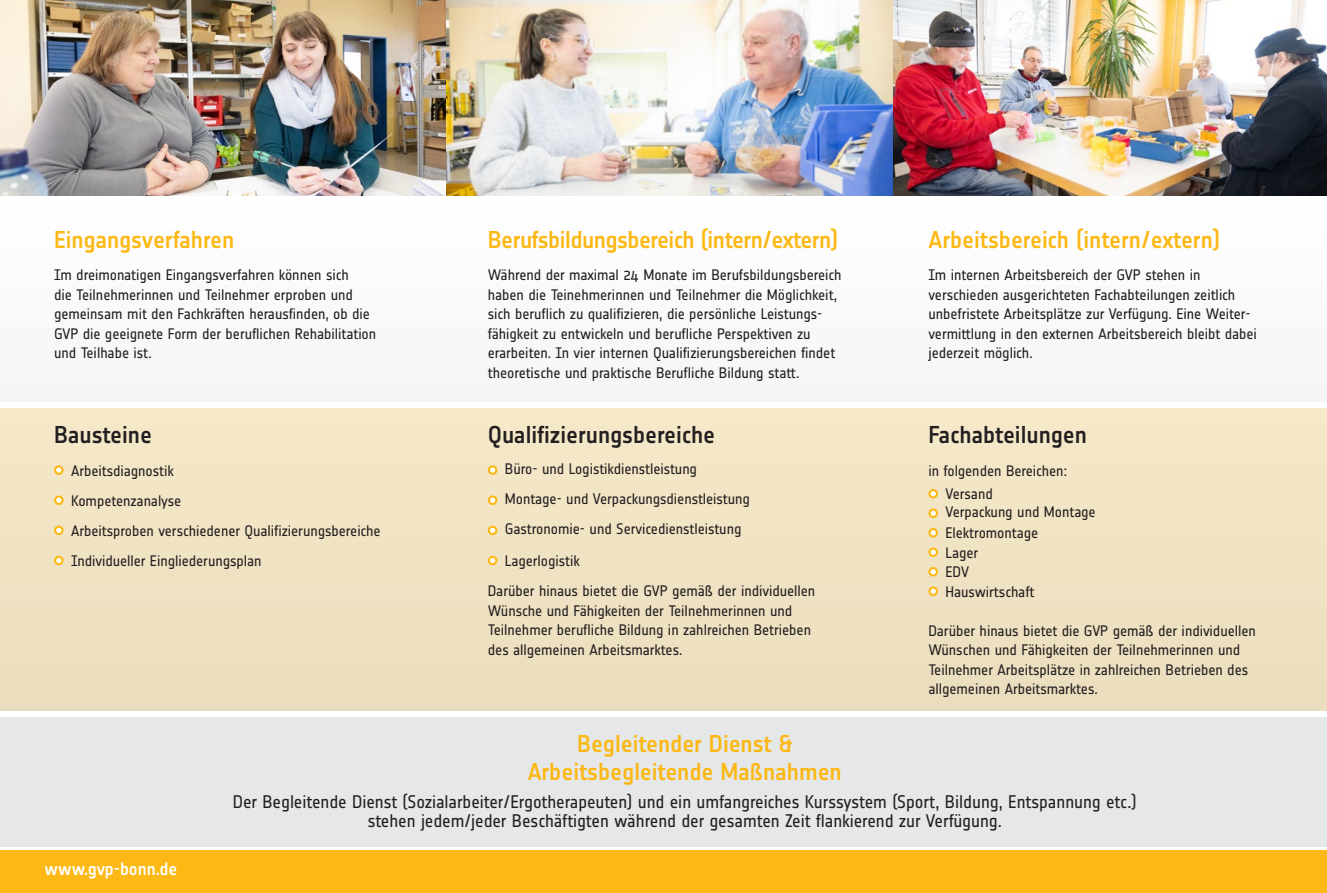
<style>
.page{position:relative;width:1327px;height:893px;background:#fff}
.page>*{position:absolute;margin:0;border:0;box-sizing:border-box;transform-origin:0 0}
.t1{font:500 24px/28px "Notes";letter-spacing:-.005em;color:#fcb814;text-align:center}
.t2{font:500 24px "Notes";letter-spacing:-.005em;color:#231f20}
.t3{font:500 24px "Notes";letter-spacing:-.025em;color:#fcb814}
.t4{font:18px/19.5px "Notes";letter-spacing:-.005em;color:#231f20;text-align:center}
.t5{font:500 17.7px "Notes";letter-spacing:-.005em;color:#fff}
.t6{font:15px/19.5px "Notes";letter-spacing:-.005em;color:#231f20}
</style>
<div class="page">
<div style="left:0;top:196px;width:1327px;height:650px;background:linear-gradient(to right,#f2f3f4,#f2f3f4)"></div>
<img style="left:0;top:0;width:1327px;height:196px">
<div style="left:0;top:850px;width:1327px;height:43px;background:#fcb814"></div>
<div style="left:0;top:402px;width:1327px;height:314px;background:#f0e3c4"></div>
<div style="left:929px;top:490px;width:8px;height:7px;background:#fff;border-radius:50%"></div>
<div style="left:928px;top:489px;width:10px;height:9px;border:2px solid #fcb814;border-radius:50%"></div>
<div style="left:929px;top:509px;width:8px;height:8px;background:#fff;border-radius:50%"></div>
<div style="left:928px;top:508px;width:10px;height:10px;border:2px solid #fcb814;border-radius:50%"></div>
<div style="left:929px;top:529px;width:8px;height:7px;background:#fff;border-radius:50%"></div>
<div style="left:928px;top:528px;width:10px;height:9px;border:2px solid #fcb814;border-radius:50%"></div>
<div style="left:929px;top:548px;width:8px;height:8px;background:#fff;border-radius:50%"></div>
<div style="left:928px;top:547px;width:10px;height:10px;border:2px solid #fcb814;border-radius:50%"></div>
<div style="left:929px;top:568px;width:8px;height:7px;background:#fff;border-radius:50%"></div>
<div style="left:928px;top:567px;width:10px;height:9px;border:2px solid #fcb814;border-radius:50%"></div>
<div style="left:929px;top:587px;width:8px;height:8px;background:#fff;border-radius:50%"></div>
<div style="left:928px;top:586px;width:10px;height:10px;border:2px solid #fcb814;border-radius:50%"></div>
<div style="left:489px;top:466px;width:7px;height:8px;background:#fff;border-radius:50%"></div>
<div style="left:488px;top:465px;width:9px;height:10px;border:2px solid #fcb814;border-radius:50%"></div>
<div style="left:489px;top:496px;width:7px;height:8px;background:#fff;border-radius:50%"></div>
<div style="left:488px;top:495px;width:9px;height:10px;border:2px solid #fcb814;border-radius:50%"></div>
<div style="left:489px;top:527px;width:7px;height:7px;background:#fff;border-radius:50%"></div>
<div style="left:488px;top:526px;width:9px;height:9px;border:2px solid #fcb814;border-radius:50%"></div>
<div style="left:489px;top:557px;width:7px;height:7px;background:#fff;border-radius:50%"></div>
<div style="left:488px;top:556px;width:9px;height:9px;border:2px solid #fcb814;border-radius:50%"></div>
<div style="left:55px;top:466px;width:8px;height:8px;background:#fff;border-radius:50%"></div>
<div style="left:54px;top:465px;width:10px;height:10px;border:2px solid #fcb814;border-radius:50%"></div>
<div style="left:55px;top:496px;width:8px;height:8px;background:#fff;border-radius:50%"></div>
<div style="left:54px;top:495px;width:10px;height:10px;border:2px solid #fcb814;border-radius:50%"></div>
<div style="left:55px;top:527px;width:8px;height:7px;background:#fff;border-radius:50%"></div>
<div style="left:54px;top:526px;width:10px;height:9px;border:2px solid #fcb814;border-radius:50%"></div>
<div style="left:55px;top:557px;width:8px;height:7px;background:#fff;border-radius:50%"></div>
<div style="left:54px;top:556px;width:10px;height:9px;border:2px solid #fcb814;border-radius:50%"></div>
<div style="left:0;top:711px;width:1327px;height:5px;background:#fff"></div>
<div style="left:0;top:402px;width:1327px;height:5px;background:#fff"></div>
<h1 class="t1" style="left:54px;top:225px;width:182px">Eingangsverfahren</h1>
<p class="t6" style="left:54px;top:265px;width:324px">Im dreimonatigen Eingangsverfahren können sich<br>die Teilnehmerinnen und Teilnehmer erproben und gemeinsam mit den Fachkräften herausfinden, ob die GVP die geeignete Form der beruflichen Rehabilitation und Teilhabe ist.</p>
<h1 class="t2" style="left:54px;top:421px;width:99px">Bausteine</h1>
<p class="t6" style="left:71px;top:455px;width:311px;line-height:30.2px">Arbeitsdiagnostik<br>Kompetenzanalyse<br>Arbeitsproben verschiedener Qualifizierungsbereiche Individueller Eingliederungsplan</p>
<h1 class="t3" style="left:488px;top:226px;width:352px">Berufsbildungsbereich (intern/extern)</h1>
<p class="t6" style="left:488px;top:265px;width:355px">Während der maximal 24 Monate im Berufsbildungsbereich haben die Teinehmerinnen und Teilnehmer die Möglichkeit, sich beruflich zu qualifizieren, die persönliche Leistungs&shy;fähigkeit zu entwickeln und berufliche Perspektiven zu erarbeiten. In vier internen Qualifizierungsbereichen findet theoretische und praktische Berufliche Bildung statt.</p>
<h1 class="t2" style="left:488px;top:421px;width:229px">Qualifizierungsbereiche</h1>
<p class="t6" style="left:505px;top:454px;width:247px;line-height:30.2px">Büro- und Logistikdienstleistung<br>Montage- und Verpackungsdienstleistung<br>Gastronomie- und Servicedienstleistung</p>
<p class="t6" style="left:488px;top:546px;width:329px;line-height:30.2px;text-indent:17px">Lagerlogistik<br>Darüber hinaus bietet die GVP gemäß der individuellen</p>
<p class="t6" style="left:488px;top:601px;width:325px">Wünsche und Fähigkeiten der Teilnehmerinnen und<br>Teilnehmer berufliche Bildung in zahlreichen Betrieben des allgemeinen Arbeitsmarktes.</p>
<h1 class="t1" style="left:928px;top:225px;width:293px">Arbeitsbereich (intern/extern)</h1>
<p class="t6" style="left:928px;top:265px;width:330px">Im internen Arbeitsbereich der GVP stehen in verschieden ausgerichteten Fachabteilungen zeitlich unbefristete Arbeitsplätze zur Verfügung. Eine Weiter&shy;vermittlung in den externen Arbeitsbereich bleibt dabei jederzeit möglich.</p>
<h1 class="t2" style="left:928px;top:421px;width:160px">Fachabteilungen</h1>
<p class="t6" style="left:945px;top:458px;width:123px;line-height:23.7px;text-indent:-17px">in folgenden Bereichen:<br>Versand</p>
<p class="t6" style="left:945px;top:501px;width:152px;line-height:21px">Verpackung und Montage<br>Elektromontage</p>
<p class="t6" style="left:945px;top:543px;width:91px">Lager<br>EDV<br>Hauswirtschaft</p>
<p class="t6" style="left:928px;top:621px;width:329px">Darüber hinaus bietet die GVP gemäß der individuellen Wünschen und Fähigkeiten der Teilnehmerinnen und Teilnehmer Arbeitsplätze in zahlreichen Betrieben des allgemeinen Arbeitsmarktes.</p>
<p class="t5" style="left:45px;top:859px;width:134px">www.gvp-bonn.de</p>
<h1 class="t1" style="left:528px;top:729px;width:315px">Begleitender Dienst &amp;<br>Arbeitsbegleitende Maßnahmen</h1>
<p class="t4" style="left:233px;top:791px;width:905px">Der Begleitende Dienst (Sozialarbeiter/Ergotherapeuten) und ein umfangreiches Kurssystem (Sport, Bildung, Entspannung etc.) stehen jedem/jeder Beschäftigten während der gesamten Zeit flankierend zur Verfügung.</p>
</div>
